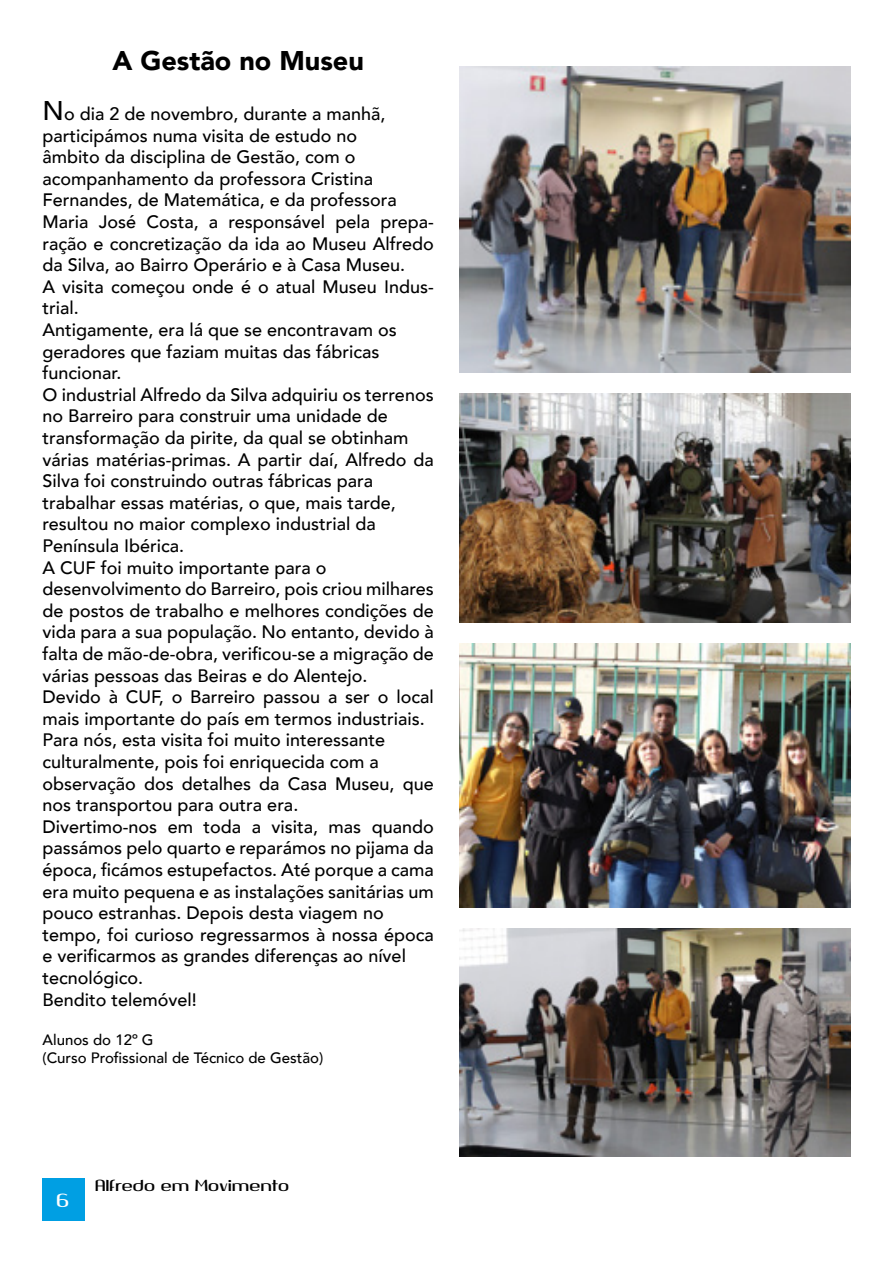
<style>
.page{position:relative;width:893px;height:1263px;background:#fff}
.page>*{position:absolute;margin:0;border:0;box-sizing:border-box;transform-origin:0 0}
.t1{font:900 27px "Avenir";color:#000}
.t2{font:21px "Quango";color:#fff}
.t3{font:500 18px/21.6px "Avenir";color:#000}
.t4{font:18px "Quango";letter-spacing:-.01em;color:#000}
.t5{font:500 15px/18px "Avenir";color:#000}
.s1{font-size:27px}
</style>
<div class="page">
<img style="left:459px;top:394px;width:391px;height:228px">
<img style="left:459px;top:643px;width:391px;height:264px">
<img style="left:459px;top:928px;width:391px;height:229px">
<div style="left:43px;top:1178px;width:42px;height:42px;background:#009fe3"></div>
<img style="left:459px;top:66px;width:391px;height:307px">
<h1 class="t1" style="left:112px;top:37px;width:253px">A Gestão no Museu</h1>
<p class="t3" style="left:43px;top:102px;width:393px"><span class="s1">N</span>o dia 2 de novembro, durante a manhã, participámos numa visita de estudo no<br>âmbito da disciplina de Gestão, com o acompanhamento da professora Cristina Fernandes, de Matemática, e da professora Maria José Costa, a responsável pela prepa&shy;ração e concretização da ida ao Museu Alfredo da Silva, ao Bairro Operário e à Casa Museu.<br>A visita começou onde é o atual Museu Indus&shy;trial.<br>Antigamente, era lá que se encontravam os geradores que faziam muitas das fábricas funcionar.<br>O industrial Alfredo da Silva adquiriu os terrenos no Barreiro para construir uma unidade de transformação da pirite, da qual se obtinham várias matérias-primas. A partir daí, Alfredo da Silva foi construindo outras fábricas para trabalhar essas matérias, o que, mais tarde, resultou no maior complexo industrial da Península Ibérica.<br>A CUF foi muito importante para o desenvolvimento do Barreiro, pois criou milhares de postos de trabalho e melhores condições de vida para a sua população. No entanto, devido à falta de mão-de-obra, verificou-se a migração de várias pessoas das Beiras e do Alentejo.<br>Devido à CUF, o Barreiro passou a ser o local mais importante do país em termos industriais.<br>Para nós, esta visita foi muito interessante culturalmente, pois foi enriquecida com a observação dos detalhes da Casa Museu, que nos transportou para outra era.<br>Divertimo-nos em toda a visita, mas quando passámos pelo quarto e reparámos no pijama da época, ficámos estupefactos. Até porque a cama era muito pequena e as instalações sanitárias um pouco estranhas. Depois desta viagem no tempo, foi curioso regressarmos à nossa época e verificarmos as grandes diferenças ao nível tecnológico.<br>Bendito telemóvel!</p>
<p class="t5" style="left:43px;top:1030px;width:282px">Alunos do 12º G<br>(Curso Profissional de Técnico de Gestão)</p>
<p class="t2" style="left:57px;top:1189px;width:15px">6</p>
<p class="t4" style="left:96px;top:1176px;width:196px">Alfredo em Movimento</p>
</div>
